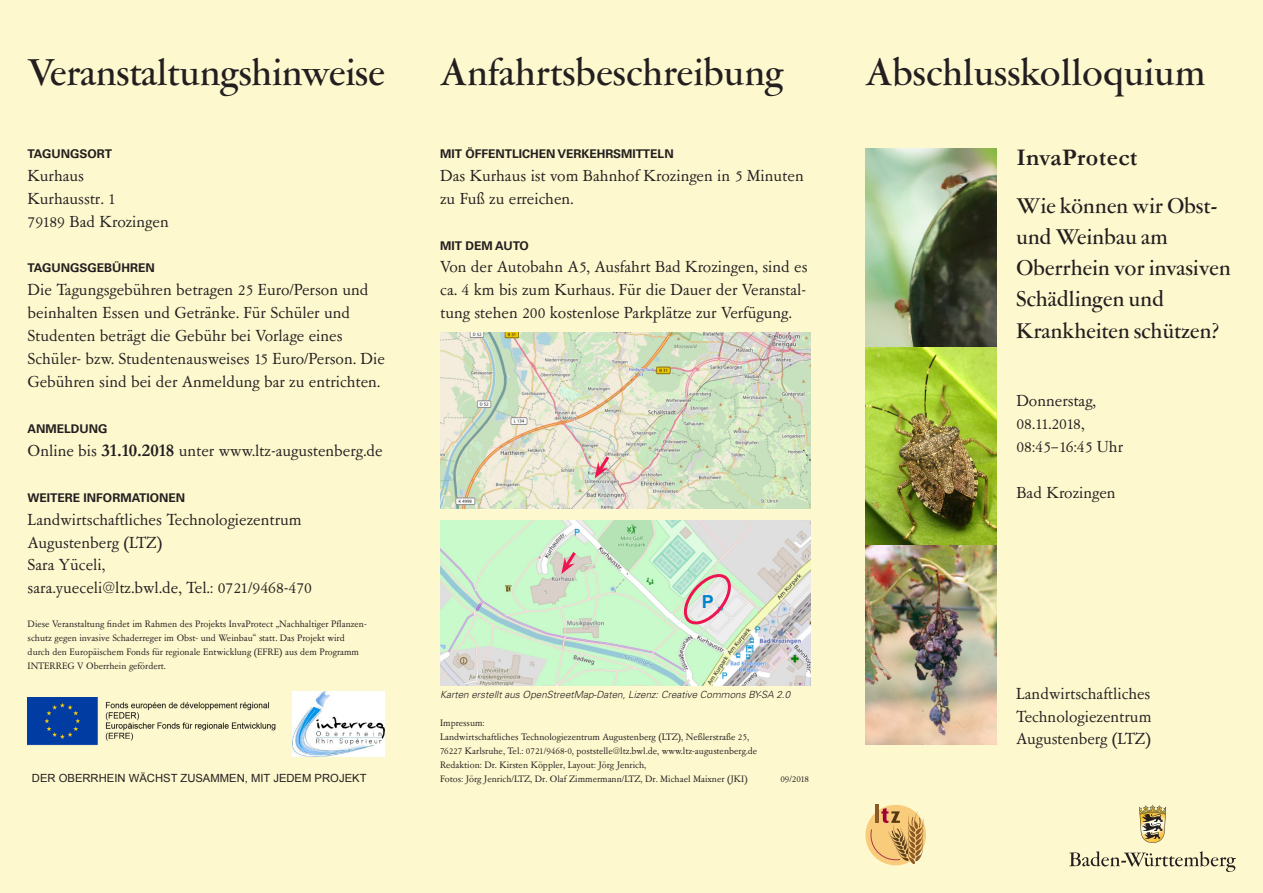
<style>
.page{position:relative;width:1263px;height:893px;background:#fef8ce}
.page>*{position:absolute;margin:0;border:0;box-sizing:border-box;transform-origin:0 0}
.Kopfzeile{font:500 42px "Garamont Amst SH";letter-spacing:.01em;color:#231f20}
.Titel{font:500 42px "Garamont Amst SH";letter-spacing:.015em;color:#231f20}
.Untertitel{font:500 24px/31.2px "Garamont Amst SH";letter-spacing:.015em;color:#231f20}
.Untertitel-2{font:700 24px "Garamond";letter-spacing:.015em;color:#231f20}
.Fließtext{font:18px/23px "Garamont Amst SB";color:#231f20}
.t1{font:700 18px "Arial";color:#0084ca}
.Überschriften{font:700 12px "Univers";color:#231f20}
.t2{font:11.25px "Arial";color:#231f20}
.Impressum{font:10.5px/13.8px "Garamont Amst SB";color:#231f20}
.Bildzeile{font:italic 300 9.9px "Univers";color:#231f20}
.s1{font-family:"Garamond";font-weight:700}
</style>
<div class="page">
<svg style="left:1069px;top:851px;width:167px;height:21px"></svg>
<svg style="left:1139px;top:805px;width:27px;height:38px"></svg>
<div style="left:865px;top:805px;width:61px;height:60px;background:#f9cc7c;border-radius:50%"></div>
<hr style="left:875px;top:804px;width:3px;height:19px;background:#8b5a25">
<svg style="left:870px;top:808px;width:54px;height:57px"></svg>
<img style="left:440px;top:332px;width:370px;height:177px">
<svg style="left:595px;top:453px;width:17px;height:25px"></svg>
<img style="left:440px;top:521px;width:370px;height:165px">
<svg style="left:681px;top:568px;width:51px;height:62px;background:#ddcfcb"></svg>
<svg style="left:561px;top:549px;width:18px;height:25px"></svg>
<img style="left:865px;top:149px;width:131px;height:595px">
<img style="left:28px;top:697px;width:248px;height:48px">
<img style="left:292px;top:692px;width:93px;height:65px">
<p class="Kopfzeile" style="left:28px;top:52px;width:358px">Veranstaltungshinweise</p>
<p class="Überschriften" style="left:28px;top:147px;width:86px">TAGUNGSORT</p>
<p class="Fließtext" style="left:28px;top:165px;width:58px">Kurhaus</p>
<p class="Fließtext" style="left:28px;top:188px;width:90px">Kurhausstr. 1</p>
<p class="Fließtext" style="left:28px;top:210px;width:143px">79189 Bad Krozingen</p>
<p class="Überschriften" style="left:28px;top:261px;width:129px">TAGUNGSGEBÜHREN</p>
<p class="Fließtext" style="left:28px;top:279px;width:359px">Die Tagungsgebühren betragen 25 Euro/Person und beinhalten Essen und Getränke. Für Schüler und Studenten beträgt die Gebühr bei Vorlage eines Schüler- bzw. Studentenausweises 15 Euro/Person. Die Gebühren sind bei der Anmeldung bar zu entrichten.</p>
<p class="Überschriften" style="left:28px;top:422px;width:82px">ANMELDUNG</p>
<p class="Fließtext" style="left:28px;top:440px;width:356px">Online bis <span class="s1">31.10.2018</span> unter www.ltz-augustenberg.de</p>
<p class="Überschriften" style="left:28px;top:490px;width:159px">WEITERE INFORMATIONEN</p>
<p class="Fließtext" style="left:28px;top:508px;width:276px">Landwirtschaftliches Technologiezentrum<br>Augustenberg (LTZ)</p>
<p class="Fließtext" style="left:28px;top:554px;width:286px">Sara Yüceli,<br>sara.yueceli@ltz.bwl.de, Tel.: 0721/9468-470</p>
<p class="Impressum" style="left:28px;top:618px;width:340px">Diese Veranstaltung findet im Rahmen des Projekts InvaProtect „Nachhaltiger Pflanzen&shy;schutz gegen invasive Schaderreger im Obst- und Weinbau“ statt. Das Projekt wird durch den Europäischem Fonds für regionale Entwicklung (EFRE) aus dem Programm INTERREG V Oberrhein gefördert.</p>
<p class="t2" style="left:32px;top:771px;width:336px">DER OBERRHEIN WÄCHST ZUSAMMEN, MIT JEDEM PROJEKT</p>
<p class="Kopfzeile" style="left:440px;top:52px;width:345px">Anfahrtsbeschreibung</p>
<p class="Überschriften" style="left:440px;top:147px;width:235px">MIT ÖFFENTLICHEN VERKEHRSMITTELN</p>
<p class="Fließtext" style="left:440px;top:165px;width:365px">Das Kurhaus ist vom Bahnhof Krozingen in 5 Minuten zu Fuß zu erreichen.</p>
<p class="Überschriften" style="left:440px;top:238px;width:90px">MIT DEM AUTO</p>
<p class="Fließtext" style="left:440px;top:256px;width:369px">Von der Autobahn A5, Ausfahrt Bad Krozingen, sind es ca. 4 km bis zum Kurhaus. Für die Dauer der Veranstal&shy;tung stehen 200 kostenlose Parkplätze zur Verfügung.</p>
<p class="t1" style="left:702px;top:589px;width:14px">P</p>
<p class="Bildzeile" style="left:440px;top:689px;width:352px">Karten erstellt aus OpenStreetMap-Daten, Lizenz: Creative Commons BY-SA 2.0</p>
<p class="Impressum" style="left:440px;top:717px;width:46px">Impressum:</p>
<p class="Impressum" style="left:440px;top:731px;width:310px">Landwirtschaftliches Technologiezentrum Augustenberg (LTZ), Neßlerstraße 25,</p>
<p class="Impressum" style="left:440px;top:744px;width:319px">76227 Karlsruhe, Tel.: 0721/9468-0, poststelle@ltz.bwl.de, www.ltz-augustenberg.de</p>
<p class="Impressum" style="left:440px;top:758px;width:208px">Redaktion: Dr. Kirsten Köppler, Layout: Jörg Jenrich,</p>
<p class="Impressum" style="left:440px;top:772px;width:309px">Fotos: Jörg Jenrich/LTZ, Dr. Olaf Zimmermann/LTZ, Dr. Michael Maixner (JKI)</p>
<p class="Impressum" style="left:780px;top:772px;width:30px">09/2018</p>
<p class="Titel" style="left:865px;top:52px;width:341px">Abschlusskolloquium</p>
<p class="Untertitel-2" style="left:1016px;top:141px;width:123px">InvaProtect</p>
<p class="Untertitel" style="left:1016px;top:191px;width:216px">Wie können wir Obst&shy;und Weinbau am<br>Oberrhein vor invasiven<br>Schädlingen und<br>Krankheiten schützen?</p>
<p class="Fließtext" style="left:1016px;top:390px;width:81px">Donnerstag,</p>
<p class="Fließtext" style="left:1016px;top:413px;width:70px">08.11.2018,</p>
<p class="Fließtext" style="left:1016px;top:436px;width:108px">08:45–16:45 Uhr</p>
<p class="Fließtext" style="left:1016px;top:482px;width:101px">Bad Krozingen</p>
<p class="Fließtext" style="left:1016px;top:682px;width:137px;text-align:justify">Landwirtschaftliches Technologiezentrum Augustenberg (LTZ)</p>
</div>
